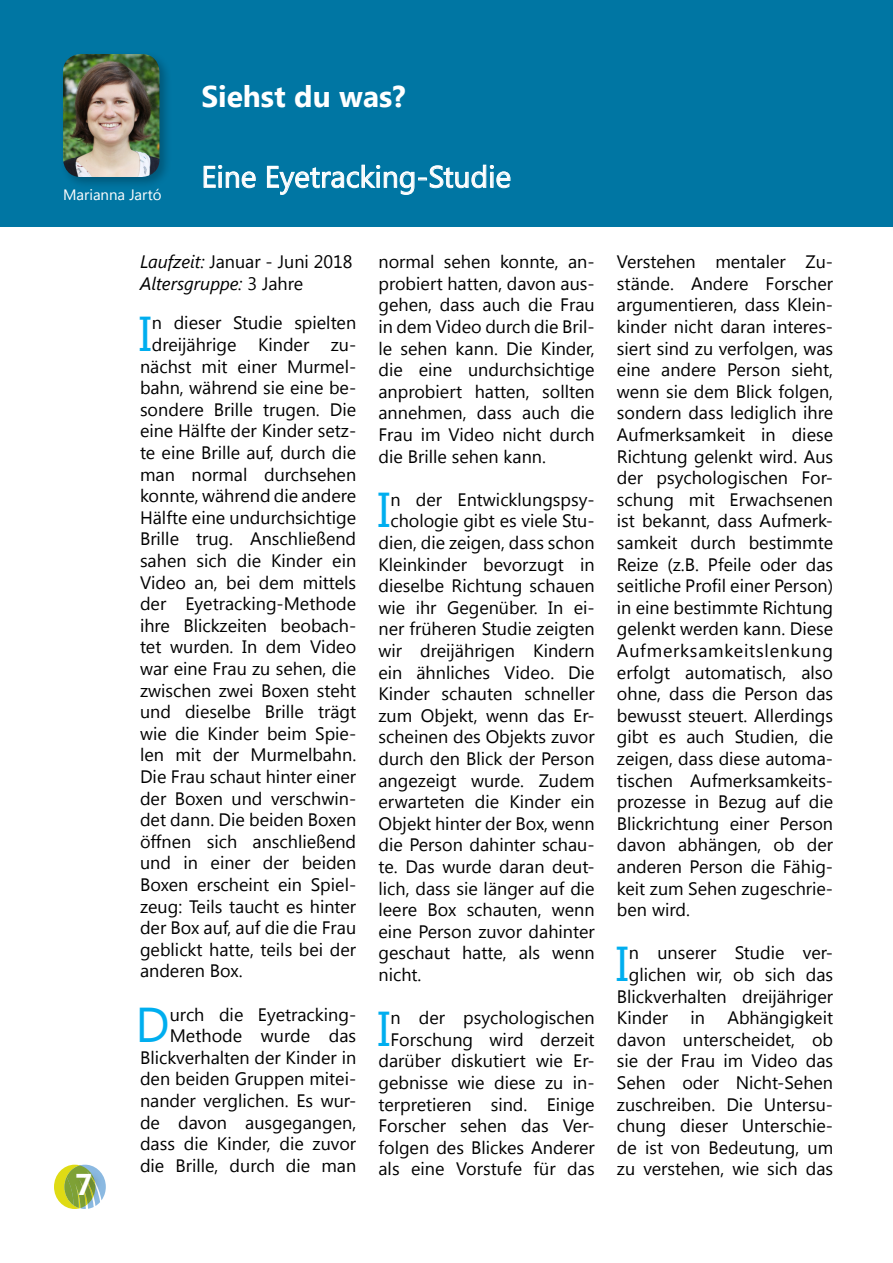
<style>
.page{position:relative;width:893px;height:1263px;background:#fff}
.page>*{position:absolute;margin:0;border:0;box-sizing:border-box;transform-origin:0 0}
.t1{font:48.9px "Segoe UI";color:#00aeef}
.t2{font:30px "Segoe UI";color:#fff}
.t3{font:700 30px "Segoe UI";color:#fff}
.t4{font:18px/21.6px "Segoe UI";color:#000;text-align:right}
.t5{font:italic 18px "Segoe UI";color:#000}
.t6{font:15px "Segoe UI";color:#fff}
.s1{font-style:italic}
.s2{font-style:normal}
</style>
<div class="page">
<div style="left:0;top:0;width:893px;height:227px;background:#0076a3"></div>
<svg style="left:54px;top:1165px;width:52px;height:44px"></svg>
<hr style="left:889px;top:0;width:4px;height:237px;background:#0075a2">
<div style="left:73px;top:1171px;width:31px;height:36px;background:#000;opacity:.25"></div>
<div style="left:59px;top:50px;width:113px;height:140px;background:#000;opacity:.25"></div>
<img style="left:63px;top:54px;width:96px;height:123px">
<svg style="left:203px;top:165px;width:53px;height:23px"></svg>
<svg style="left:267px;top:164px;width:244px;height:31px"></svg>
<p class="t3" style="left:201px;top:75px;width:206px">Siehst du was?</p>
<p class="t6" style="left:63px;top:184px;width:100px">Marianna Jartó</p>
<p class="t2" style="left:201px;top:156px;width:311px">Eine Eyetracking-Studie</p>
<p class="t3" style="left:75px;top:1163px;width:19px">7</p>
<p class="t4" style="left:140px;top:250px;width:214px"><span class="s1">Laufzeit:</span> Januar - Juni 2018</p>
<p class="t5" style="left:140px;top:271px;width:165px">Altersgruppe: <span class="s2">3 Jahre</span></p>
<p class="t1" style="left:139px;top:300px;width:14px">I</p>
<p class="t4" style="left:152px;top:311px;width:206px">n dieser Studie spielten</p>
<p class="t4" style="left:152px;top:333px;width:206px">dreijährige Kinder zu-</p>
<p class="t4" style="left:140px;top:355px;width:218px">nächst mit einer Murmel-</p>
<p class="t4" style="left:140px;top:376px;width:218px">bahn, während sie eine be-</p>
<p class="t4" style="left:140px;top:398px;width:218px">sondere Brille trugen. Die</p>
<p class="t4" style="left:140px;top:419px;width:218px">eine Hälfte der Kinder setz-</p>
<p class="t4" style="left:140px;top:441px;width:218px">te eine Brille auf, durch die</p>
<p class="t4" style="left:140px;top:463px;width:218px">man normal durchsehen</p>
<p class="t4" style="left:140px;top:484px;width:218px">konnte, während die andere</p>
<p class="t4" style="left:140px;top:506px;width:218px">Hälfte eine undurchsichtige</p>
<p class="t4" style="left:140px;top:527px;width:218px">Brille trug. Anschließend</p>
<p class="t4" style="left:140px;top:549px;width:218px">sahen sich die Kinder ein</p>
<p class="t4" style="left:140px;top:571px;width:218px">Video an, bei dem mittels</p>
<p class="t4" style="left:140px;top:592px;width:218px">der Eyetracking-Methode</p>
<p class="t4" style="left:140px;top:614px;width:218px">ihre Blickzeiten beobach-</p>
<p class="t4" style="left:140px;top:635px;width:218px">tet wurden. In dem Video</p>
<p class="t4" style="left:140px;top:657px;width:218px">war eine Frau zu sehen, die</p>
<p class="t4" style="left:140px;top:679px;width:218px">zwischen zwei Boxen steht</p>
<p class="t4" style="left:140px;top:700px;width:218px">und dieselbe Brille trägt</p>
<p class="t4" style="left:140px;top:722px;width:218px">wie die Kinder beim Spie-</p>
<p class="t4" style="left:140px;top:743px;width:218px">len mit der Murmelbahn.</p>
<p class="t4" style="left:140px;top:765px;width:218px">Die Frau schaut hinter einer</p>
<p class="t4" style="left:140px;top:787px;width:218px">der Boxen und verschwin-</p>
<p class="t4" style="left:140px;top:808px;width:218px">det dann. Die beiden Boxen</p>
<p class="t4" style="left:140px;top:830px;width:218px">öffnen sich anschließend</p>
<p class="t4" style="left:140px;top:851px;width:218px">und in einer der beiden</p>
<p class="t4" style="left:140px;top:873px;width:218px">Boxen erscheint ein Spiel-</p>
<p class="t4" style="left:140px;top:895px;width:218px">zeug: Teils taucht es hinter</p>
<p class="t4" style="left:140px;top:916px;width:218px">der Box auf, auf die die Frau</p>
<p class="t4" style="left:140px;top:938px;width:218px">geblickt hatte, teils bei der</p>
<p class="t4" style="left:140px;top:959px;width:104px">anderen Box.</p>
<p class="t1" style="left:136px;top:991px;width:36px">D</p>
<p class="t4" style="left:140px;top:1003px;width:218px">urch die Eyetracking-<br>Methode wurde das<br>Blickverhalten der Kinder in den beiden Gruppen mitei&shy;nander verglichen. Es wur&shy;de davon ausgegangen, dass die Kinder, die zuvor die Brille, durch die man</p>
<p class="t4" style="left:378px;top:250px;width:218px;text-align:justify">normal sehen konnte, an&shy;probiert hatten, davon aus&shy;gehen, dass auch die Frau in dem Video durch die Bril&shy;le sehen kann. Die Kinder, die eine undurchsichtige anprobiert hatten, sollten annehmen, dass auch die Frau im Video nicht durch die Brille sehen kann.</p>
<p class="t1" style="left:377px;top:476px;width:14px">I</p>
<p class="t4" style="left:390px;top:488px;width:206px">n der Entwicklungspsy-</p>
<p class="t4" style="left:390px;top:509px;width:206px">chologie gibt es viele Stu-</p>
<p class="t4" style="left:378px;top:531px;width:218px">dien, die zeigen, dass schon</p>
<p class="t4" style="left:378px;top:553px;width:218px">Kleinkinder bevorzugt in</p>
<p class="t4" style="left:378px;top:574px;width:218px">dieselbe Richtung schauen</p>
<p class="t4" style="left:378px;top:596px;width:218px">wie ihr Gegenüber. In ei-</p>
<p class="t4" style="left:378px;top:617px;width:218px">ner früheren Studie zeigten</p>
<p class="t4" style="left:378px;top:639px;width:218px">wir dreijährigen Kindern</p>
<p class="t4" style="left:378px;top:661px;width:218px">ein ähnliches Video. Die</p>
<p class="t4" style="left:378px;top:682px;width:218px">Kinder schauten schneller</p>
<p class="t4" style="left:378px;top:704px;width:218px">zum Objekt, wenn das Er-</p>
<p class="t4" style="left:378px;top:725px;width:218px">scheinen des Objekts zuvor</p>
<p class="t4" style="left:378px;top:747px;width:218px">durch den Blick der Person</p>
<p class="t4" style="left:378px;top:769px;width:218px">angezeigt wurde. Zudem</p>
<p class="t4" style="left:378px;top:790px;width:218px">erwarteten die Kinder ein</p>
<p class="t4" style="left:378px;top:812px;width:218px">Objekt hinter der Box, wenn</p>
<p class="t4" style="left:378px;top:833px;width:218px">die Person dahinter schau-</p>
<p class="t4" style="left:378px;top:855px;width:218px">te. Das wurde daran deut-</p>
<p class="t4" style="left:378px;top:877px;width:218px">lich, dass sie länger auf die</p>
<p class="t4" style="left:378px;top:898px;width:218px">leere Box schauten, wenn</p>
<p class="t4" style="left:378px;top:920px;width:218px">eine Person zuvor dahinter</p>
<p class="t4" style="left:378px;top:941px;width:218px">geschaut hatte, als wenn</p>
<p class="t4" style="left:378px;top:963px;width:45px">nicht.</p>
<p class="t1" style="left:377px;top:994px;width:14px">I</p>
<p class="t4" style="left:378px;top:1006px;width:218px">n der psychologischen<br>Forschung wird derzeit darüber diskutiert wie Er&shy;gebnisse wie diese zu in&shy;terpretieren sind. Einige<br>Forscher sehen das Ver&shy;folgen des Blickes Anderer als eine Vorstufe für das</p>
<p class="t4" style="left:617px;top:250px;width:218px;text-align:justify">Verstehen mentaler Zu&shy;stände. Andere Forscher argumentieren, dass Klein&shy;kinder nicht daran interes&shy;siert sind zu verfolgen, was eine andere Person sieht, wenn sie dem Blick folgen, sondern dass lediglich ihre Aufmerksamkeit in diese Richtung gelenkt wird. Aus der psychologischen For&shy;schung mit Erwachsenen ist bekannt, dass Aufmerk&shy;samkeit durch bestimmte Reize (z.B. Pfeile oder das seitliche Profil einer Person) in eine bestimmte Richtung gelenkt werden kann. Diese Aufmerksamkeitslenkung erfolgt automatisch, also ohne, dass die Person das bewusst steuert. Allerdings gibt es auch Studien, die zeigen, dass diese automa&shy;tischen Aufmerksamkeits&shy;prozesse in Bezug auf die Blickrichtung einer Person davon abhängen, ob der anderen Person die Fähig&shy;keit zum Sehen zugeschrie&shy;ben wird.</p>
<p class="t1" style="left:616px;top:930px;width:14px">I</p>
<p class="t4" style="left:617px;top:941px;width:218px">n unserer Studie ver&shy;glichen wir, ob sich das<br>Blickverhalten dreijähriger<br>Kinder in Abhängigkeit davon unterscheidet, ob sie der Frau im Video das<br>Sehen oder Nicht-Sehen zuschreiben. Die Untersu&shy;chung dieser Unterschie&shy;de ist von Bedeutung, um zu verstehen, wie sich das</p>
</div>
